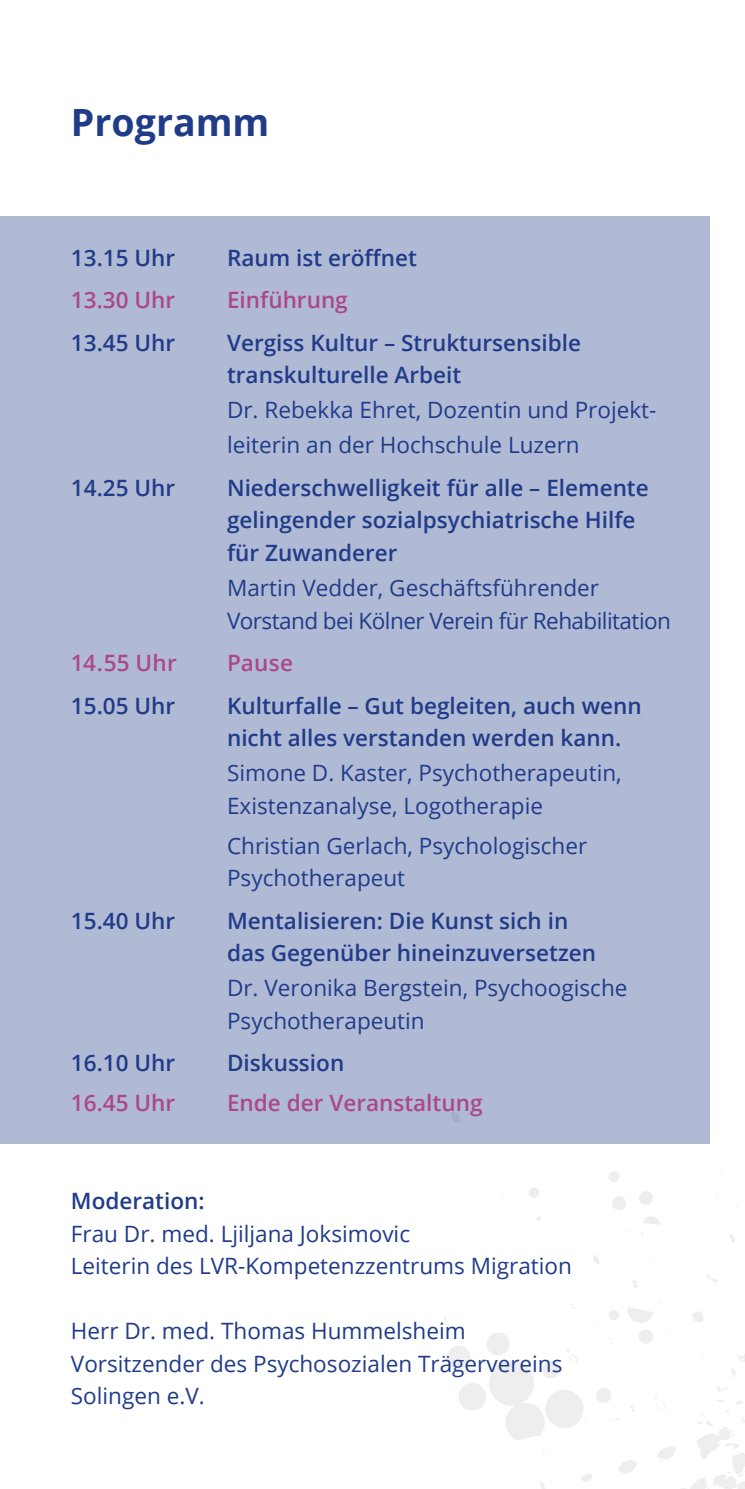
<style>
.page{position:relative;width:745px;height:1489px;background:#fff}
.page>*{position:absolute;margin:0;border:0;box-sizing:border-box;transform-origin:0 0}
.t1{font:700 37.5px "Open Sans";color:#203c89}
.t2{font:22.5px/32.5px "Open Sans";color:#203c89}
.t3{font:600 22.5px/32.5px "Open Sans";color:#203c89}
.t4{font:22.5px/32.5px "Open Sans";letter-spacing:-.025em;color:#203c89}
.t5{font:600 22.5px "Open Sans";color:#aa4888}
</style>
<div class="page">
<svg style="left:381px;top:1064px;width:363px;height:424px"></svg>
<div style="left:0;top:217px;width:709px;height:926px;background:#b1bad5"></div>
<p class="t1" style="left:71px;top:96px;width:200px">Programm</p>
<p class="t3" style="left:71px;top:241px;width:106px">13.15 Uhr</p>
<p class="t3" style="left:227px;top:241px;width:191px">Raum ist eröffnet</p>
<p class="t5" style="left:71px;top:285px;width:106px">13.30 Uhr</p>
<p class="t5" style="left:227px;top:285px;width:122px">Einführung</p>
<p class="t3" style="left:71px;top:326px;width:106px">13.45 Uhr</p>
<p class="t3" style="left:227px;top:326px;width:355px">Vergiss Kultur – Struktursensible transkulturelle Arbeit</p>
<p class="t2" style="left:227px;top:392px;width:430px;line-height:35px">Dr. Rebekka Ehret, Dozentin und Projekt&shy;leiterin an der Hochschule Luzern</p>
<p class="t3" style="left:71px;top:471px;width:106px">14.25 Uhr</p>
<p class="t3" style="left:227px;top:471px;width:423px">Niederschwelligkeit für alle – Elemente gelingender sozialpsychiatrische Hilfe für Zuwanderer</p>
<p class="t4" style="left:227px;top:571px;width:445px">Martin Vedder, Geschäftsführender<br>Vorstand bei Kölner Verein für Rehabilitation</p>
<p class="t5" style="left:71px;top:647px;width:107px">14.55 Uhr</p>
<p class="t5" style="left:227px;top:647px;width:67px">Pause</p>
<p class="t3" style="left:71px;top:688px;width:106px">15.05 Uhr</p>
<p class="t3" style="left:227px;top:688px;width:416px">Kulturfalle – Gut begleiten, auch wenn nicht alles verstanden werden kann.</p>
<p class="t2" style="left:227px;top:756px;width:396px">Simone D. Kaster, Psychotherapeutin,<br>Existenzanalyse, Logotherapie</p>
<p class="t2" style="left:227px;top:828px;width:361px">Christian Gerlach, Psychologischer<br>Psychotherapeut</p>
<p class="t3" style="left:71px;top:903px;width:106px">15.40 Uhr</p>
<p class="t3" style="left:227px;top:903px;width:370px">Mentalisieren: Die Kunst sich in das Gegenüber hineinzuversetzen</p>
<p class="t2" style="left:227px;top:971px;width:401px">Dr. Veronika Bergstein, Psychoogische<br>Psychotherapeutin</p>
<p class="t3" style="left:71px;top:1046px;width:106px">16.10 Uhr</p>
<p class="t3" style="left:227px;top:1046px;width:119px">Diskussion</p>
<p class="t5" style="left:71px;top:1087px;width:106px">16.45 Uhr</p>
<p class="t5" style="left:227px;top:1087px;width:257px">Ende der Veranstaltung</p>
<p class="t3" style="left:71px;top:1183px;width:135px">Moderation:</p>
<p class="t2" style="left:71px;top:1216px;width:340px">Frau Dr. med. Ljiljana Joksimovic</p>
<p class="t2" style="left:71px;top:1248px;width:502px">Leiterin des LVR-Kompetenzzentrums Migration</p>
<p class="t2" style="left:71px;top:1313px;width:396px">Herr Dr. med. Thomas Hummelsheim</p>
<p class="t2" style="left:71px;top:1346px;width:492px">Vorsitzender des Psychosozialen Trägervereins</p>
<p class="t2" style="left:71px;top:1378px;width:135px">Solingen e.V.</p>
</div>
